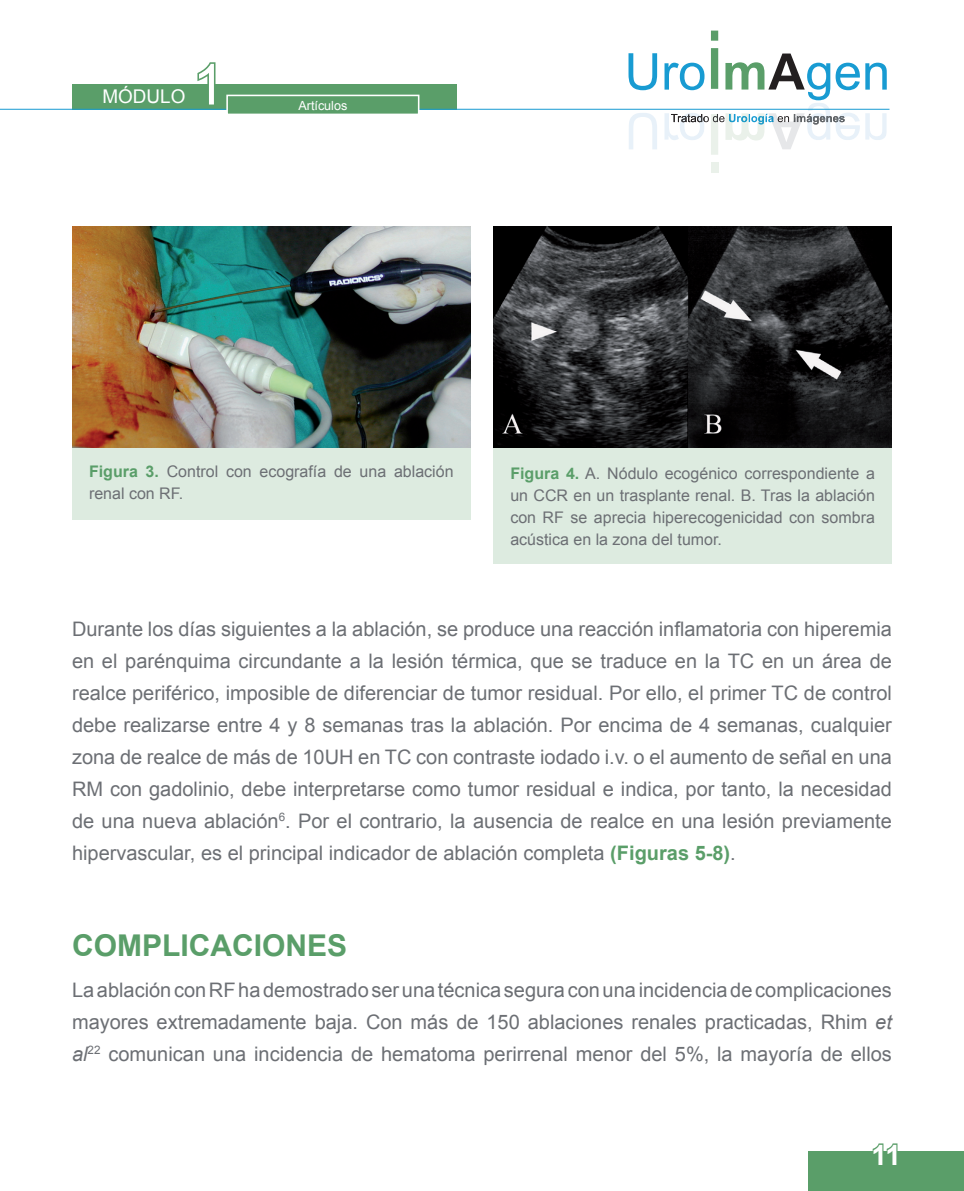
<style>
.page{position:relative;width:964px;height:1191px;background:#fff}
.page>*{position:absolute;margin:0;border:0;box-sizing:border-box;transform-origin:0 0}
.t1{font:56.6px "Arial";color:#fff}
.t2{font:700 30px "Arial";color:#5a9e69}
.t3{font:700 28px "Arial";color:#fff}
.t4{font:20px/32px "Arial";color:#6c6f74;text-align:justify}
.t5{font:18.8px "Arial";color:#fff}
.t6{font:16px/22px "Arial";color:#6c6f74}
.t7{font:12.6px "Arial";color:#fff}
.s1{font-weight:700;color:#5a9e69}
.s2{font-style:italic}
</style>
<div class="page">
<div style="left:72px;top:84px;width:384px;height:26px;background:#5a9e69"></div>
<svg style="left:197px;top:62px;width:19px;height:22px"></svg>
<div style="left:711px;top:162px;width:7px;height:10px;background:#eaf1ea"></div>
<hr style="left:0;top:109px;width:889px;height:1px;background:#189bd2">
<div style="left:227px;top:95px;width:192px;height:19px;background:#5a9e69"></div>
<div style="left:226px;top:95px;width:193px;height:20px;border:2px solid #fff"></div>
<div style="left:809px;top:1151px;width:155px;height:40px;background:#5a9e69"></div>
<svg style="left:872px;top:1143px;width:26px;height:8px"></svg>
<img style="left:73px;top:227px;width:397px;height:221px">
<div style="left:72px;top:448px;width:399px;height:72px;background:#ddebe0"></div>
<img style="left:494px;top:227px;width:398px;height:221px">
<div style="left:493px;top:448px;width:399px;height:116px;background:#ddebe0"></div>
<svg style="left:628px;top:31px;width:259px;height:124px"></svg>
<p class="t5" style="left:102px;top:86px;width:84px">MÓDULO</p>
<h1 class="t1" style="left:193px;top:53px;width:33px">1</h1>
<p class="t7" style="left:298px;top:98px;width:51px">Artículos</p>
<p class="t6" style="left:89px;top:460px;width:366px"><span class="s1">Figura 3.</span> Control con ecografía de una ablación renal con RF.</p>
<p class="t6" style="left:510px;top:462px;width:366px;text-align:justify"><span class="s1">Figura 4.</span> A. Nódulo ecogénico correspondiente a un CCR en un trasplante renal. B. Tras la ablación con RF se aprecia hiperecogenicidad con sombra acústica en la zona del tumor.</p>
<p class="t4" style="left:72px;top:612px;width:821px">Durante los días siguientes a la ablación, se produce una reacción inflamatoria con hiperemia en el parénquima circundante a la lesión térmica, que se traduce en la TC en un área de realce periférico, imposible de diferenciar de tumor residual. Por ello, el primer TC de control debe realizarse entre 4 y 8 semanas tras la ablación. Por encima de 4 semanas, cualquier zona de realce de más de 10UH en TC con contraste iodado i.v. o el aumento de señal en una RM con gadolinio, debe interpretarse como tumor residual e indica, por tanto, la necesidad de una nueva ablación<sup>6</sup>. Por el contrario, la ausencia de realce en una lesión previamente hipervascular, es el principal indicador de ablación completa <span class="s1">(Figuras 5-8)</span>.</p>
<h2 class="t2" style="left:72px;top:928px;width:277px">COMPLICACIONES</h2>
<p class="t4" style="left:72px;top:973px;width:821px">La ablación con RF ha demostrado ser una técnica segura con una incidencia de complicaciones mayores extremadamente baja. Con más de 150 ablaciones renales practicadas, Rhim <span class="s2">et al</span><sup>22</sup> comunican una incidencia de hematoma perirrenal menor del 5%, la mayoría de ellos</p>
<h3 class="t3" style="left:871px;top:1139px;width:31px">11</h3>
</div>
